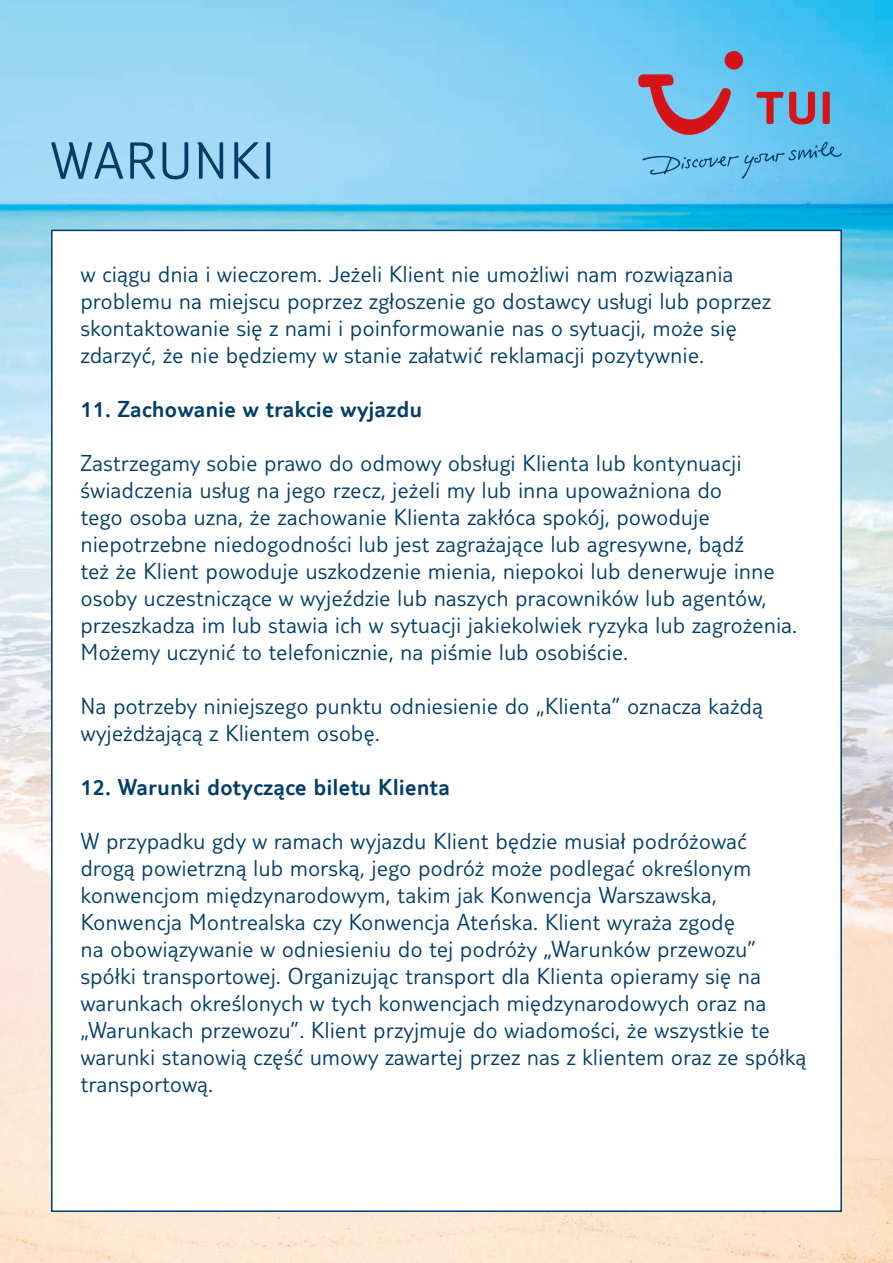
<style>
.page{position:relative;width:893px;height:1263px;background:#fff}
.page>*{position:absolute;margin:0;border:0;box-sizing:border-box;transform-origin:0 0}
.t1{font:300 54px "TUI Type";letter-spacing:.045em;color:#003e69}
.t2{font:300 24px/27px "TUI Type";letter-spacing:.025em;color:#003e69}
.t3{font:300 24px "TUI Type";letter-spacing:.025em;color:#003e69}
</style>
<div class="page">
<img style="left:0;top:0;width:893px;height:1263px">
<div style="left:725px;top:51px;width:18px;height:19px;background:#d51318;border-radius:50%"></div>
<svg style="left:638px;top:74px;width:204px;height:105px;background:#76abcf"></svg>
<div style="left:51px;top:230px;width:791px;height:982px;background:#fff;border:2px solid #003e69"></div>
<h1 class="t1" style="left:51px;top:130px;width:225px">WARUNKI</h1>
<p class="t2" style="left:81px;top:260px;width:692px">w ciągu dnia i wieczorem. Jeżeli Klient nie umożliwi nam rozwiązania problemu na miejscu poprzez zgłoszenie go dostawcy usługi lub poprzez skontaktowanie się z nami i poinformowanie nas o sytuacji, może się zdarzyć, że nie będziemy w stanie załatwić reklamacji pozytywnie.</p>
<p class="t3" style="left:81px;top:395px;width:343px">11. Zachowanie w trakcie wyjazdu</p>
<p class="t2" style="left:81px;top:449px;width:718px">Zastrzegamy sobie prawo do odmowy obsługi Klienta lub kontynuacji świadczenia usług na jego rzecz, jeżeli my lub inna upoważniona do<br>tego osoba uzna, że zachowanie Klienta zakłóca spokój, powoduje niepotrzebne niedogodności lub jest zagrażające lub agresywne, bądź<br>też że Klient powoduje uszkodzenie mienia, niepokoi lub denerwuje inne osoby uczestniczące w wyjeździe lub naszych pracowników lub agentów, przeszkadza im lub stawia ich w sytuacji jakiekolwiek ryzyka lub zagrożenia.<br>Możemy uczynić to telefonicznie, na piśmie lub osobiście.</p>
<p class="t2" style="left:81px;top:692px;width:684px">Na potrzeby niniejszego punktu odniesienie do „Klienta” oznacza każdą wyjeżdżającą z Klientem osobę.</p>
<p class="t3" style="left:81px;top:773px;width:370px">12. Warunki dotyczące biletu Klienta</p>
<p class="t2" style="left:81px;top:827px;width:727px">W przypadku gdy w ramach wyjazdu Klient będzie musiał podróżować drogą powietrzną lub morską, jego podróż może podlegać określonym konwencjom międzynarodowym, takim jak Konwencja Warszawska, Konwencja Montrealska czy Konwencja Ateńska. Klient wyraża zgodę<br>na obowiązywanie w odniesieniu do tej podróży „Warunków przewozu” spółki transportowej. Organizując transport dla Klienta opieramy się na warunkach określonych w tych konwencjach międzynarodowych oraz na „Warunkach przewozu”. Klient przyjmuje do wiadomości, że wszystkie te warunki stanowią część umowy zawartej przez nas z klientem oraz ze spółką transportową.</p>
</div>
